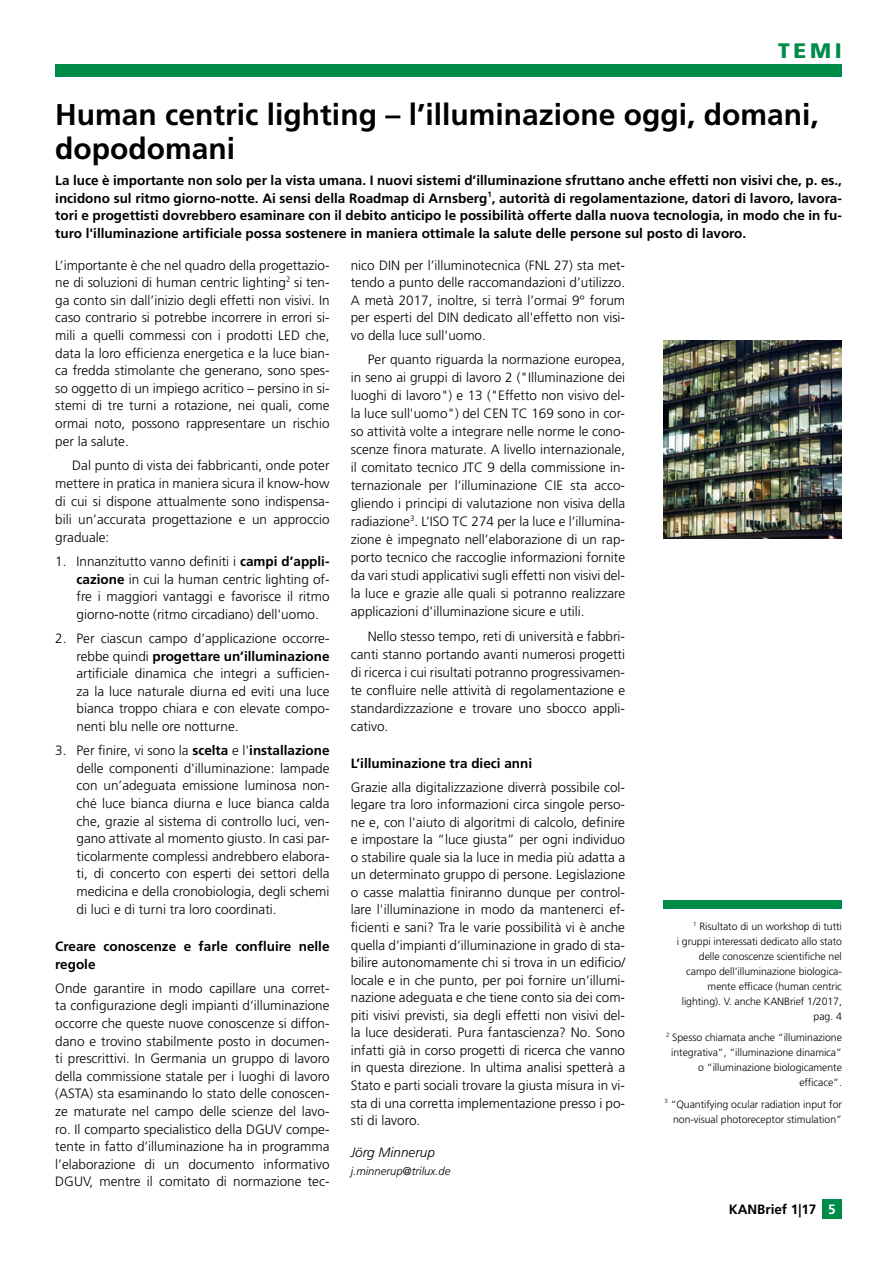
<style>
.page{position:relative;width:893px;height:1263px;background:#fff}
.page>*{position:absolute;margin:0;border:0;box-sizing:border-box;transform-origin:0 0}
.U_ital{font:700 30px/34.5px "Frutiger LT Std";color:#000}
.t1{font:900 21px "Frutiger LT Std";color:#008b49}
.g_ital{font:300 13.5px/17.5px "Frutiger LT Std";color:#000;text-align:justify}
.g_folge_ital{font:300 13.5px/18px "Frutiger LT Std";color:#000;text-align:justify}
.g_ital-2{font:700 13.5px/17.5px "Frutiger LT Std";color:#000;text-align:justify}
.zu_ital{font:700 13.5px/18px "Frutiger LT Std";color:#000}
.Autor_dt{font:italic 300 13.5px "Frutiger LT Std";color:#000}
.Mail_dt{font:italic 300 11.25px "Frutiger LT Std";color:#000}
.Fuß_engl{font:300 10.5px/15px "Frutiger LT Std";letter-spacing:-.005em;color:#000;text-align:right}
.s1{font-weight:700}
.s2{color:#fff}
</style>
<div class="page">
<div style="left:55px;top:64px;width:787px;height:13px;background:#008b49"></div>
<div style="left:822px;top:1199px;width:20px;height:20px;background:#008b49"></div>
<div style="left:663px;top:901px;width:179px;height:8px;background:#008b49"></div>
<img style="left:663px;top:340px;width:179px;height:199px">
<p class="t1" style="left:778px;top:38px;width:65px">TEMI</p>
<p class="U_ital" style="left:55px;top:97px;width:765px">Human centric lighting – l’illuminazione oggi, domani, dopodomani</p>
<p class="g_ital-2" style="left:55px;top:172px;width:788px">La luce è importante non solo per la vista umana. I nuovi sistemi d’illuminazione sfruttano anche effetti non visivi che, p. es., incidono sul ritmo giorno-notte. Ai sensi della Roadmap di Arnsberg<sup>1</sup>, autorità di regolamentazione, datori di lavoro, lavora&shy;tori e progettisti dovrebbero esaminare con il debito anticipo le possibilità offerte dalla nuova tecnologia, in modo che in fu&shy;turo l'illuminazione artificiale possa sostenere in maniera ottimale la salute delle persone sul posto di lavoro.</p>
<p class="g_ital" style="left:55px;top:256px;width:276px">L’importante è che nel quadro della progettazio&shy;ne di soluzioni di human centric lighting<sup>2</sup> si ten&shy;ga conto sin dall’inizio degli effetti non visivi. In caso contrario si potrebbe incorrere in errori si&shy;mili a quelli commessi con i prodotti LED che, data la loro efficienza energetica e la luce bian&shy;ca fredda stimolante che generano, sono spes&shy;so oggetto di un impiego acritico – persino in si&shy;stemi di tre turni a rotazione, nei quali, come ormai noto, possono rappresentare un rischio per la salute.</p>
<p class="g_folge_ital" style="left:55px;top:457px;width:276px;text-indent:17px">Dal punto di vista dei fabbricanti, onde poter mettere in pratica in maniera sicura il know-how di cui si dispone attualmente sono indispensa&shy;bili un’accurata progettazione e un approccio graduale:</p>
<p class="g_ital" style="left:77px;top:553px;width:254px;text-indent:-21px">1. Innanzitutto vanno definiti i <span class="s1">campi d’appli&shy;cazione</span> in cui la human centric lighting of&shy;fre i maggiori vantaggi e favorisce il ritmo giorno-notte (ritmo circadiano) dell'uomo.</p>
<p class="g_ital" style="left:77px;top:630px;width:254px;text-indent:-21px">2. Per ciascun campo d’applicazione occorre&shy;rebbe quindi <span class="s1">progettare un’illuminazione </span>artificiale dinamica che integri a sufficien&shy;za la luce naturale diurna ed eviti una luce bianca troppo chiara e con elevate compo&shy;nenti blu nelle ore notturne.</p>
<p class="g_ital" style="left:77px;top:742px;width:255px;text-indent:-21px">3. Per finire, vi sono la <span class="s1">scelta</span> e l'<span class="s1">installazione </span>delle componenti d'illuminazione: lampade con un’adeguata emissione luminosa non&shy;ché luce bianca diurna e luce bianca calda che, grazie al sistema di controllo luci, ven&shy;gano attivate al momento giusto. In casi par&shy;ticolarmente complessi andrebbero elabora&shy;ti, di concerto con esperti dei settori della medicina e della cronobiologia, degli schemi di luci e di turni tra loro coordinati.</p>
<p class="zu_ital" style="left:55px;top:937px;width:276px">Creare conoscenze e farle confluire nelle regole</p>
<p class="g_ital" style="left:55px;top:979px;width:276px">Onde garantire in modo capillare una corret&shy;ta configurazione degli impianti d‘illuminazione occorre che queste nuove conoscenze si diffon&shy;dano e trovino stabilmente posto in documen&shy;ti prescrittivi. In Germania un gruppo di lavoro della commissione statale per i luoghi di lavoro (ASTA) sta esaminando lo stato delle conoscen&shy;ze maturate nel campo delle scienze del lavo&shy;ro. Il comparto specialistico della DGUV compe&shy;tente in fatto d’illuminazione ha in programma l’elaborazione di un documento informativo DGUV, mentre il comitato di normazione tec-</p>
<p class="g_ital" style="left:351px;top:256px;width:276px">nico DIN per l’illuminotecnica (FNL 27) sta met&shy;tendo a punto delle raccomandazioni d’utilizzo.<br>A metà 2017, inoltre, si terrà l’ormai 9° forum per esperti del DIN dedicato all'effetto non visi&shy;vo della luce sull'uomo.</p>
<p class="g_folge_ital" style="left:351px;top:351px;width:276px;text-indent:17px">Per quanto riguarda la normazione europea, in seno ai gruppi di lavoro 2 ("Illuminazione dei luoghi di lavoro") e 13 ("Effetto non visivo del&shy;la luce sull'uomo") del CEN TC 169 sono in cor&shy;so attività volte a integrare nelle norme le cono&shy;scenze finora maturate. A livello internazionale, il comitato tecnico JTC 9 della commissione in&shy;ternazionale per l’illuminazione CIE sta acco&shy;gliendo i principi di valutazione non visiva della radiazione<sup>3</sup>. L’ISO TC 274 per la luce e l’illumina&shy;zione è impegnato nell’elaborazione di un rap&shy;porto tecnico che raccoglie informazioni fornite da vari studi applicativi sugli effetti non visivi del&shy;la luce e grazie alle quali si potranno realizzare applicazioni d'illuminazione sicure e utili.</p>
<p class="g_folge_ital" style="left:351px;top:627px;width:276px;text-indent:17px">Nello stesso tempo, reti di università e fabbri&shy;canti stanno portando avanti numerosi progetti di ricerca i cui risultati potranno progressivamen&shy;te confluire nelle attività di regolamentazione e standardizzazione e trovare uno sbocco appli&shy;cativo.</p>
<p class="zu_ital" style="left:351px;top:754px;width:183px">L’illuminazione tra dieci anni</p>
<p class="g_ital" style="left:351px;top:778px;width:276px">Grazie alla digitalizzazione diverrà possibile col&shy;legare tra loro informazioni circa singole perso&shy;ne e, con l'aiuto di algoritmi di calcolo, definire e impostare la “luce giusta” per ogni individuo o stabilire quale sia la luce in media più adatta a un determinato gruppo di persone. Legislazione o casse malattia finiranno dunque per control&shy;lare l'illuminazione in modo da mantenerci ef&shy;ficienti e sani? Tra le varie possibilità vi è anche quella d’impianti d’illuminazione in grado di sta&shy;bilire autonomamente chi si trova in un edificio/ locale e in che punto, per poi fornire un’illumi&shy;nazione adeguata e che tiene conto sia dei com&shy;piti visivi previsti, sia degli effetti non visivi del&shy;la luce desiderati. Pura fantascienza? No. Sono infatti già in corso progetti di ricerca che vanno in questa direzione. In ultima analisi spetterà a Stato e parti sociali trovare la giusta misura in vi&shy;sta di una corretta implementazione presso i po&shy;sti di lavoro.</p>
<p class="Autor_dt" style="left:351px;top:1145px;width:86px">Jörg Minnerup</p>
<p class="Mail_dt" style="left:351px;top:1165px;width:101px">j.minnerup@trilux.de</p>
<p class="Fuß_engl" style="left:677px;top:919px;width:167px"><sup>1</sup> Risultato di un workshop di tutti<br>i gruppi interessati dedicato allo stato delle conoscenze scientifiche nel campo dell’illuminazione biologica&shy;mente efficace (human centric lighting). V. anche KANBrief 1/2017, pag. 4</p>
<p class="Fuß_engl" style="left:666px;top:1030px;width:177px"><sup>2</sup> Spesso chiamata anche “illuminazione integrativa”, “illuminazione dinamica” o “illuminazione biologicamente efficace”.</p>
<p class="Fuß_engl" style="left:664px;top:1097px;width:179px"><sup>3</sup> “Quantifying ocular radiation input for non-visual photoreceptor stimulation”</p>
<p class="g_ital-2" style="left:729px;top:1201px;width:109px">KANBrief 1|17 <span class="s2">5</span></p>
</div>
